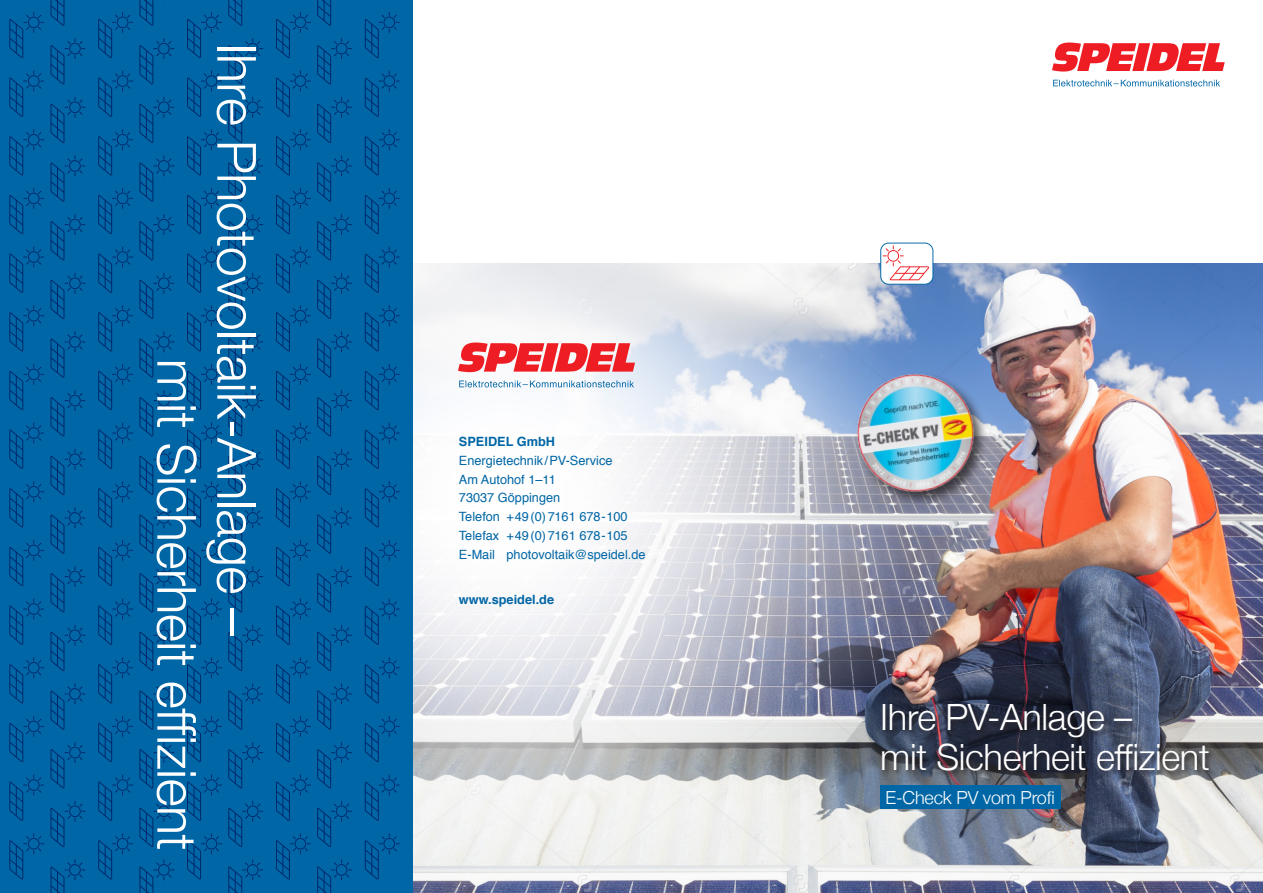
<style>
.page{position:relative;width:1263px;height:893px;background:#fff}
.page>*{position:absolute;margin:0;border:0;box-sizing:border-box;transform-origin:0 0}
.t1{font:300 54px "Helvetica Neue";letter-spacing:-.01em;color:#fff}
.t2{font:300 36.15px/39.2px "Helvetica Neue";letter-spacing:-.01em;color:#fff}
.t3{font:300 18px "Helvetica Neue";letter-spacing:-.01em;color:#fff}
.t4{font:12.75px "Helvetica";color:#0166a5}
.t5{font:700 12.75px "Helvetica";color:#0166a5}
</style>
<div class="page">
<img style="left:412px;top:264px;width:851px;height:629px">
<svg style="left:1052px;top:43px;width:173px;height:29px"></svg>
<svg style="left:1053px;top:80px;width:167px;height:7px"></svg>
<img style="left:843px;top:361px;width:145px;height:145px">
<div style="left:881px;top:703px;width:335px;height:74px;background:#231f20;opacity:.75"></div>
<div style="left:880px;top:786px;width:181px;height:23px;background:#0166a5"></div>
<svg style="left:458px;top:343px;width:177px;height:29px"></svg>
<svg style="left:459px;top:380px;width:175px;height:7px"></svg>
<div style="left:0;top:0;width:412px;height:893px;background:#0166a5"></div>
<svg style="left:880px;top:243px;width:53px;height:42px"></svg>
<svg style="left:365px;top:12px;width:35px;height:46px"></svg>
<svg style="left:317px;top:38px;width:35px;height:46px"></svg>
<svg style="left:365px;top:71px;width:35px;height:46px"></svg>
<svg style="left:317px;top:97px;width:35px;height:46px"></svg>
<svg style="left:317px;top:0;width:14px;height:26px"></svg>
<svg style="left:365px;top:129px;width:35px;height:47px"></svg>
<svg style="left:317px;top:155px;width:35px;height:47px"></svg>
<svg style="left:365px;top:188px;width:35px;height:46px"></svg>
<svg style="left:317px;top:214px;width:35px;height:46px"></svg>
<svg style="left:365px;top:247px;width:35px;height:46px"></svg>
<svg style="left:317px;top:273px;width:35px;height:46px"></svg>
<svg style="left:365px;top:305px;width:35px;height:47px"></svg>
<svg style="left:317px;top:331px;width:35px;height:47px"></svg>
<svg style="left:365px;top:364px;width:35px;height:46px"></svg>
<svg style="left:317px;top:390px;width:35px;height:46px"></svg>
<svg style="left:365px;top:423px;width:35px;height:46px"></svg>
<svg style="left:317px;top:449px;width:35px;height:46px"></svg>
<svg style="left:365px;top:481px;width:35px;height:47px"></svg>
<svg style="left:317px;top:507px;width:35px;height:47px"></svg>
<svg style="left:365px;top:540px;width:35px;height:46px"></svg>
<svg style="left:317px;top:566px;width:35px;height:46px"></svg>
<svg style="left:365px;top:599px;width:35px;height:46px"></svg>
<svg style="left:317px;top:625px;width:35px;height:46px"></svg>
<svg style="left:365px;top:657px;width:35px;height:47px"></svg>
<svg style="left:317px;top:683px;width:35px;height:47px"></svg>
<svg style="left:365px;top:716px;width:35px;height:46px"></svg>
<svg style="left:317px;top:742px;width:35px;height:46px"></svg>
<svg style="left:365px;top:775px;width:35px;height:46px"></svg>
<svg style="left:317px;top:801px;width:35px;height:46px"></svg>
<svg style="left:365px;top:833px;width:35px;height:47px"></svg>
<svg style="left:317px;top:859px;width:35px;height:34px"></svg>
<svg style="left:276px;top:12px;width:35px;height:46px"></svg>
<svg style="left:228px;top:38px;width:35px;height:46px"></svg>
<svg style="left:276px;top:71px;width:35px;height:46px"></svg>
<svg style="left:228px;top:97px;width:35px;height:46px"></svg>
<svg style="left:228px;top:0;width:14px;height:26px"></svg>
<svg style="left:276px;top:129px;width:35px;height:47px"></svg>
<svg style="left:228px;top:155px;width:35px;height:47px"></svg>
<svg style="left:276px;top:188px;width:35px;height:46px"></svg>
<svg style="left:228px;top:214px;width:35px;height:46px"></svg>
<svg style="left:276px;top:247px;width:35px;height:46px"></svg>
<svg style="left:228px;top:273px;width:35px;height:46px"></svg>
<svg style="left:276px;top:305px;width:35px;height:47px"></svg>
<svg style="left:228px;top:331px;width:35px;height:47px"></svg>
<svg style="left:276px;top:364px;width:35px;height:46px"></svg>
<svg style="left:228px;top:390px;width:35px;height:46px"></svg>
<svg style="left:276px;top:423px;width:35px;height:46px"></svg>
<svg style="left:228px;top:449px;width:35px;height:46px"></svg>
<svg style="left:276px;top:481px;width:35px;height:47px"></svg>
<svg style="left:228px;top:507px;width:35px;height:47px"></svg>
<svg style="left:276px;top:540px;width:35px;height:46px"></svg>
<svg style="left:228px;top:566px;width:35px;height:46px"></svg>
<svg style="left:276px;top:599px;width:35px;height:46px"></svg>
<svg style="left:228px;top:625px;width:35px;height:46px"></svg>
<svg style="left:276px;top:657px;width:35px;height:47px"></svg>
<svg style="left:228px;top:683px;width:35px;height:47px"></svg>
<svg style="left:276px;top:716px;width:35px;height:46px"></svg>
<svg style="left:228px;top:742px;width:35px;height:46px"></svg>
<svg style="left:276px;top:775px;width:35px;height:46px"></svg>
<svg style="left:228px;top:801px;width:35px;height:46px"></svg>
<svg style="left:276px;top:833px;width:35px;height:47px"></svg>
<svg style="left:228px;top:859px;width:35px;height:34px"></svg>
<svg style="left:187px;top:12px;width:35px;height:46px"></svg>
<svg style="left:139px;top:38px;width:35px;height:46px"></svg>
<svg style="left:187px;top:71px;width:35px;height:46px"></svg>
<svg style="left:139px;top:97px;width:35px;height:46px"></svg>
<svg style="left:139px;top:0;width:14px;height:26px"></svg>
<svg style="left:187px;top:129px;width:35px;height:47px"></svg>
<svg style="left:139px;top:155px;width:35px;height:47px"></svg>
<svg style="left:187px;top:188px;width:35px;height:46px"></svg>
<svg style="left:139px;top:214px;width:35px;height:46px"></svg>
<svg style="left:187px;top:247px;width:35px;height:46px"></svg>
<svg style="left:139px;top:273px;width:35px;height:46px"></svg>
<svg style="left:187px;top:305px;width:35px;height:47px"></svg>
<svg style="left:139px;top:331px;width:35px;height:47px"></svg>
<svg style="left:187px;top:364px;width:35px;height:46px"></svg>
<svg style="left:139px;top:390px;width:35px;height:46px"></svg>
<svg style="left:187px;top:423px;width:35px;height:46px"></svg>
<svg style="left:139px;top:449px;width:35px;height:46px"></svg>
<svg style="left:187px;top:481px;width:35px;height:47px"></svg>
<svg style="left:139px;top:507px;width:35px;height:47px"></svg>
<svg style="left:187px;top:540px;width:35px;height:46px"></svg>
<svg style="left:139px;top:566px;width:35px;height:46px"></svg>
<svg style="left:187px;top:599px;width:35px;height:46px"></svg>
<svg style="left:139px;top:625px;width:35px;height:46px"></svg>
<svg style="left:187px;top:657px;width:35px;height:47px"></svg>
<svg style="left:139px;top:683px;width:35px;height:47px"></svg>
<svg style="left:187px;top:716px;width:35px;height:46px"></svg>
<svg style="left:139px;top:742px;width:35px;height:46px"></svg>
<svg style="left:187px;top:775px;width:35px;height:46px"></svg>
<svg style="left:139px;top:801px;width:35px;height:46px"></svg>
<svg style="left:187px;top:833px;width:35px;height:47px"></svg>
<svg style="left:139px;top:859px;width:35px;height:34px"></svg>
<svg style="left:98px;top:12px;width:35px;height:46px"></svg>
<svg style="left:51px;top:38px;width:34px;height:46px"></svg>
<svg style="left:98px;top:71px;width:35px;height:46px"></svg>
<svg style="left:51px;top:97px;width:34px;height:46px"></svg>
<svg style="left:51px;top:0;width:13px;height:26px"></svg>
<svg style="left:98px;top:129px;width:35px;height:47px"></svg>
<svg style="left:51px;top:155px;width:34px;height:47px"></svg>
<svg style="left:98px;top:188px;width:35px;height:46px"></svg>
<svg style="left:51px;top:214px;width:34px;height:46px"></svg>
<svg style="left:98px;top:247px;width:35px;height:46px"></svg>
<svg style="left:51px;top:273px;width:34px;height:46px"></svg>
<svg style="left:98px;top:305px;width:35px;height:47px"></svg>
<svg style="left:51px;top:331px;width:34px;height:47px"></svg>
<svg style="left:98px;top:364px;width:35px;height:46px"></svg>
<svg style="left:51px;top:390px;width:34px;height:46px"></svg>
<svg style="left:98px;top:423px;width:35px;height:46px"></svg>
<svg style="left:51px;top:449px;width:34px;height:46px"></svg>
<svg style="left:98px;top:481px;width:35px;height:47px"></svg>
<svg style="left:51px;top:507px;width:34px;height:47px"></svg>
<svg style="left:98px;top:540px;width:35px;height:46px"></svg>
<svg style="left:51px;top:566px;width:34px;height:46px"></svg>
<svg style="left:98px;top:599px;width:35px;height:46px"></svg>
<svg style="left:51px;top:625px;width:34px;height:46px"></svg>
<svg style="left:98px;top:657px;width:35px;height:47px"></svg>
<svg style="left:51px;top:683px;width:34px;height:47px"></svg>
<svg style="left:98px;top:716px;width:35px;height:46px"></svg>
<svg style="left:51px;top:742px;width:34px;height:46px"></svg>
<svg style="left:98px;top:775px;width:35px;height:46px"></svg>
<svg style="left:51px;top:801px;width:34px;height:46px"></svg>
<svg style="left:98px;top:833px;width:35px;height:47px"></svg>
<svg style="left:51px;top:859px;width:34px;height:34px"></svg>
<svg style="left:9px;top:12px;width:35px;height:46px"></svg>
<svg style="left:9px;top:71px;width:35px;height:46px"></svg>
<svg style="left:9px;top:129px;width:35px;height:47px"></svg>
<svg style="left:9px;top:188px;width:35px;height:46px"></svg>
<svg style="left:9px;top:247px;width:35px;height:46px"></svg>
<svg style="left:9px;top:305px;width:35px;height:47px"></svg>
<svg style="left:9px;top:364px;width:35px;height:46px"></svg>
<svg style="left:9px;top:423px;width:35px;height:46px"></svg>
<svg style="left:9px;top:481px;width:35px;height:47px"></svg>
<svg style="left:9px;top:540px;width:35px;height:46px"></svg>
<svg style="left:9px;top:599px;width:35px;height:46px"></svg>
<svg style="left:9px;top:657px;width:35px;height:47px"></svg>
<svg style="left:9px;top:716px;width:35px;height:46px"></svg>
<svg style="left:9px;top:775px;width:35px;height:46px"></svg>
<svg style="left:9px;top:833px;width:35px;height:47px"></svg>
<p class="t1" style="left:220px;top:359px;width:493px;rotate:90deg">mit Sicherheit effizient</p>
<p class="t1" style="left:280px;top:43px;width:594px;rotate:90deg">Ihre Photovoltaik-Anlage –</p>
<p class="t5" style="left:459px;top:431px;width:98px">SPEIDEL GmbH</p>
<p class="t4" style="left:459px;top:450px;width:155px">Energietechnik/PV-Service</p>
<p class="t4" style="left:459px;top:469px;width:98px">Am Autohof 1–11</p>
<p class="t4" style="left:459px;top:488px;width:103px">73037 Göppingen</p>
<p class="t4" style="left:459px;top:507px;width:170px">Telefon +49(0)7161 678-100</p>
<p class="t4" style="left:459px;top:525px;width:170px">Telefax +49(0)7161 678-105</p>
<p class="t4" style="left:459px;top:544px;width:188px">E-Mail photovoltaik@speidel.de</p>
<p class="t5" style="left:459px;top:589px;width:97px">www.speidel.de</p>
<p class="t2" style="left:880px;top:695px;width:331px">Ihre PV-Anlage –<br>mit Sicherheit effizient</p>
<p class="t3" style="left:885px;top:783px;width:171px">E-Check PV vom Profi</p>
</div>
